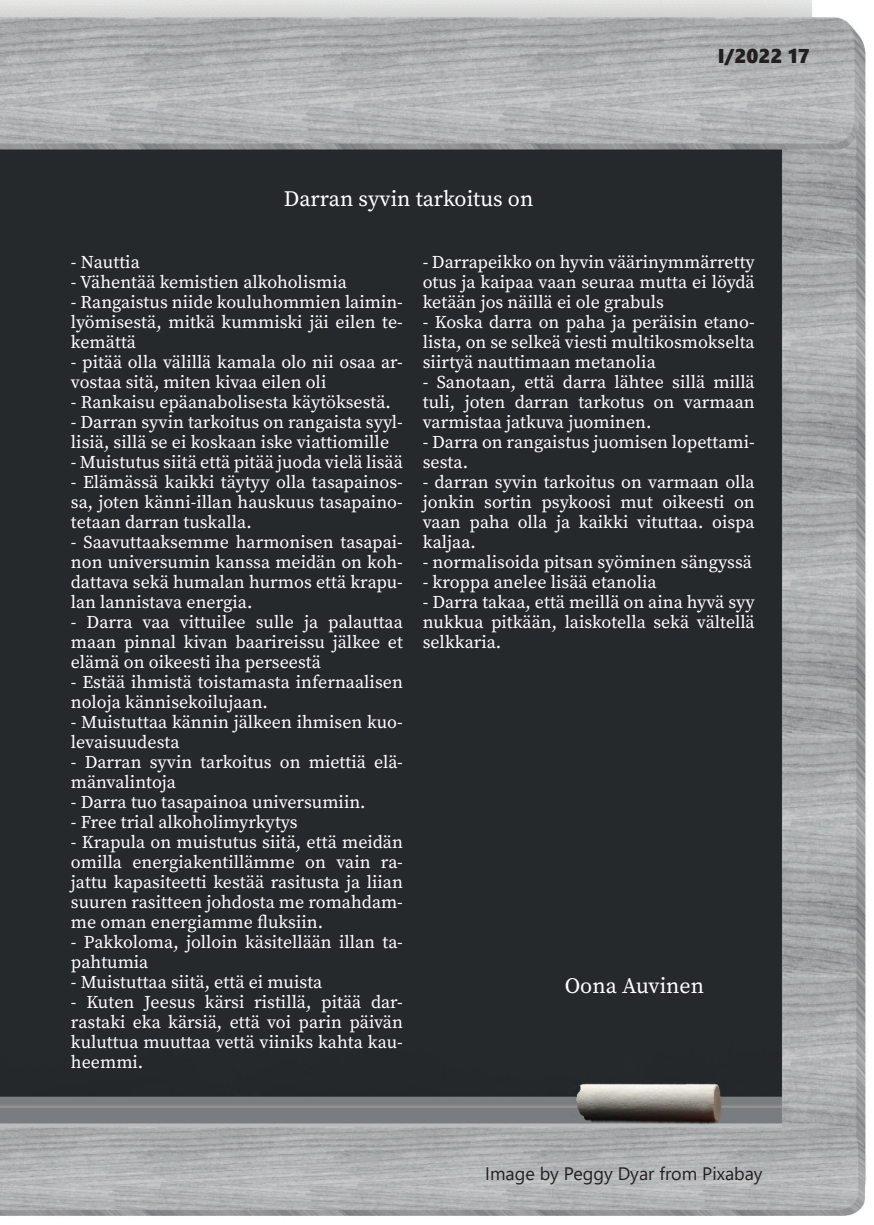
<style>
.page{position:relative;width:874px;height:1225px;background:#fff}
.page>*{position:absolute;margin:0;border:0;box-sizing:border-box;transform-origin:0 0}
.t1{font:22px "Source Serif Variable";color:#fff}
.t2{font:20px "Segoe UI Black";color:#231f20}
.t3{font:18px/20px "Source Serif Variable";color:#fff;text-align:justify}
.t4{font:18px "Segoe UI";color:#231f20}
</style>
<div class="page">
<img style="left:0;top:0;width:866px;height:1216px">
<p class="t1" style="left:284px;top:184px;width:251px">Darran syvin tarkoitus on</p>
<p class="t2" style="left:717px;top:41px;width:93px">I/2022 17</p>
<p class="t3" style="left:71px;top:252px;width:70px">- Nauttia</p>
<p class="t3" style="left:71px;top:272px;width:277px">- Vähentää kemistien alkoholismia</p>
<p class="t3" style="left:71px;top:292px;width:333px">- Rangaistus niide kouluhommien laimin&shy;lyömisestä, mitkä kummiski jäi eilen te&shy;kemättä</p>
<p class="t3" style="left:71px;top:352px;width:333px">- pitää olla välillä kamala olo nii osaa ar&shy;vostaa sitä, miten kivaa eilen oli</p>
<p class="t3" style="left:71px;top:392px;width:321px">- Rankaisu epäanabolisesta käytöksestä.</p>
<p class="t3" style="left:71px;top:412px;width:333px">- Darran syvin tarkoitus on rangaista syyl&shy;lisiä, sillä se ei koskaan iske viattiomille</p>
<p class="t3" style="left:71px;top:452px;width:333px">- Muistutus siitä että pitää juoda vielä lisää</p>
<p class="t3" style="left:71px;top:472px;width:333px">- Elämässä kaikki täytyy olla tasapainos&shy;sa, joten känni-illan hauskuus tasapaino&shy;tetaan darran tuskalla.</p>
<p class="t3" style="left:71px;top:532px;width:333px">- Saavuttaaksemme harmonisen tasapai&shy;non universumin kanssa meidän on koh&shy;dattava sekä humalan hurmos että krapu&shy;lan lannistava energia.</p>
<p class="t3" style="left:71px;top:612px;width:333px">- Darra vaa vittuilee sulle ja palauttaa maan pinnal kivan baarireissu jälkee et elämä on oikeesti iha perseestä</p>
<p class="t3" style="left:71px;top:672px;width:333px">- Estää ihmistä toistamasta infernaalisen noloja kännisekoilujaan.</p>
<p class="t3" style="left:71px;top:712px;width:333px">- Muistuttaa kännin jälkeen ihmisen kuo&shy;levaisuudesta</p>
<p class="t3" style="left:71px;top:752px;width:333px">- Darran syvin tarkoitus on miettiä elä&shy;mänvalintoja</p>
<p class="t3" style="left:71px;top:792px;width:296px">- Darra tuo tasapainoa universumiin.</p>
<p class="t3" style="left:71px;top:812px;width:228px">- Free trial alkoholimyrkytys</p>
<p class="t3" style="left:71px;top:832px;width:333px">- Krapula on muistutus siitä, että meidän omilla energiakentillämme on vain ra&shy;jattu kapasiteetti kestää rasitusta ja liian suuren rasitteen johdosta me romahdam&shy;me oman energiamme fluksiin.</p>
<p class="t3" style="left:71px;top:932px;width:333px">- Pakkoloma, jolloin käsitellään illan ta&shy;pahtumia</p>
<p class="t3" style="left:71px;top:972px;width:253px">- Muistuttaa siitä, että ei muista</p>
<p class="t3" style="left:71px;top:992px;width:333px">- Kuten Jeesus kärsi ristillä, pitää dar&shy;rastaki eka kärsiä, että voi parin päivän kuluttua muuttaa vettä viiniks kahta kau&shy;heemmi.</p>
<p class="t3" style="left:422px;top:252px;width:333px">- Darrapeikko on hyvin väärinymmärretty otus ja kaipaa vaan seuraa mutta ei löydä ketään jos näillä ei ole grabuls</p>
<p class="t3" style="left:422px;top:312px;width:333px">- Koska darra on paha ja peräisin etano&shy;lista, on se selkeä viesti multikosmokselta siirtyä nauttimaan metanolia</p>
<p class="t3" style="left:422px;top:372px;width:333px">- Sanotaan, että darra lähtee sillä millä tuli, joten darran tarkotus on varmaan varmistaa jatkuva juominen.</p>
<p class="t3" style="left:422px;top:432px;width:333px">- Darra on rangaistus juomisen lopettami&shy;sesta.</p>
<p class="t3" style="left:422px;top:472px;width:333px">- darran syvin tarkoitus on varmaan olla jonkin sortin psykoosi mut oikeesti on vaan paha olla ja kaikki vituttaa. oispa kaljaa.</p>
<p class="t3" style="left:422px;top:552px;width:330px">- normalisoida pitsan syöminen sängyssä</p>
<p class="t3" style="left:422px;top:572px;width:235px">- kroppa anelee lisää etanolia</p>
<p class="t3" style="left:422px;top:592px;width:333px">- Darra takaa, että meillä on aina hyvä syy nukkua pitkään, laiskotella sekä vältellä selkkaria.</p>
<p class="t1" style="left:564px;top:970px;width:141px">Oona Auvinen</p>
<p class="t4" style="left:485px;top:1156px;width:279px">Image by Peggy Dyar from Pixabay</p>
</div>
